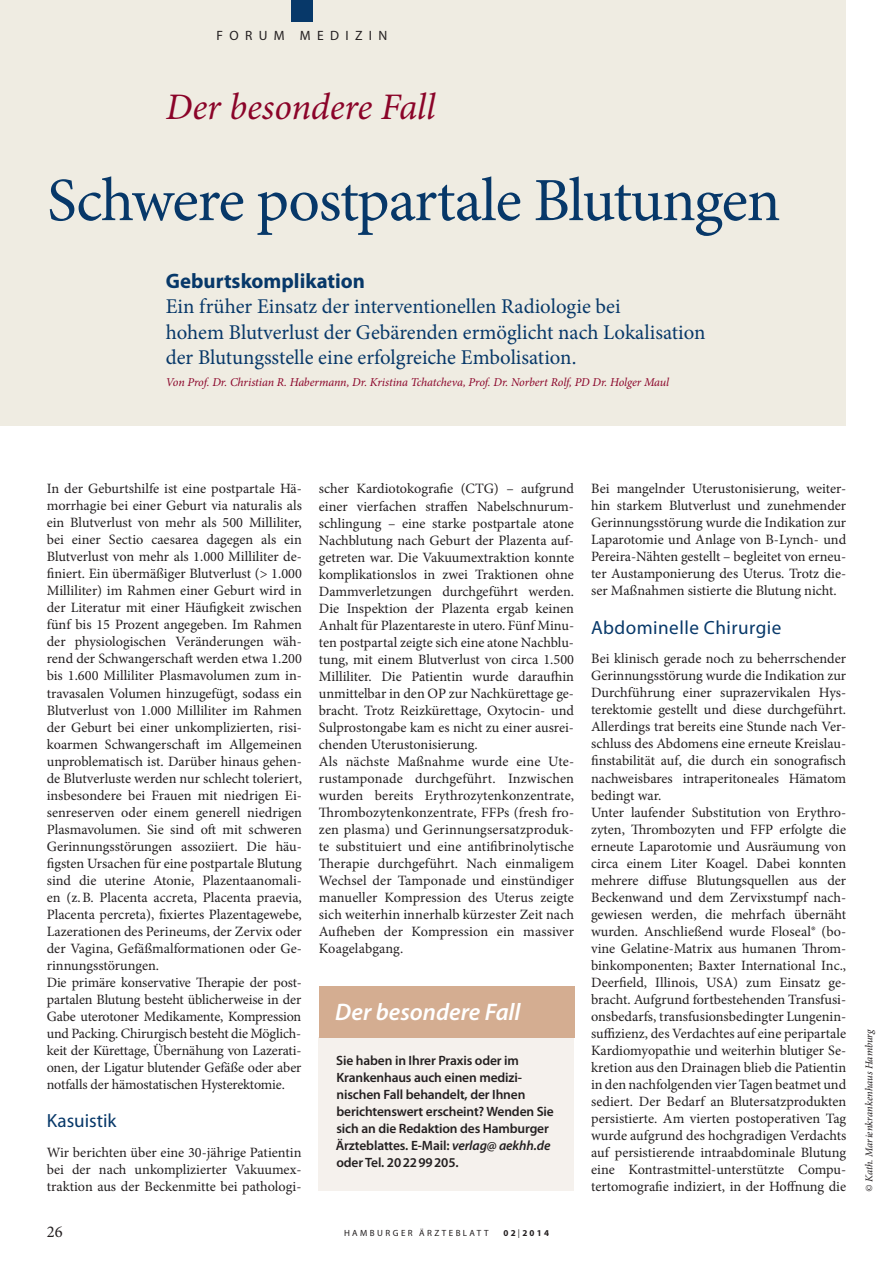
<style>
.page{position:relative;width:893px;height:1263px;background:#fff}
.page>*{position:absolute;margin:0;border:0;box-sizing:border-box;transform-origin:0 0}
.t1{font:61.5px "Minion Pro";letter-spacing:-.025em;color:#073869}
.t2{font:italic 37.5px "Minion Pro";letter-spacing:-.005em;color:#8b0429}
.t3{font:24px "Myriad Pro Semibold It OV QKNKFA";color:#fff}
.t4{font:21px/25.5px "Minion Pro";color:#073869}
.t5{font:21px "Myriad Pro Bold OV RJNKFA";color:#073869}
.t6{font:19.2px "Myriad Pro Regular OV TJNKFA";letter-spacing:.025em;color:#073869}
.t7{font:16.5px "Minion Pro";color:#231f20}
.t8{font:14.25px/17px "Minion Pro";color:#231f20}
.t9{font:13.5px/17px "Myriad Pro Semibold OV LKNKFA";letter-spacing:-.01em;color:#231f20}
.t10{font:13.5px "Myriad Pro Regular OV TJNKFA";letter-spacing:.47em;color:#231f20}
.t11{font:italic 12px "Minion Pro";letter-spacing:-.01em;color:#8b0429}
.t12{font:italic 10.5px "Minion Pro";color:#231f20}
.t13{font:9px "Myriad Pro Regular OV TJNKFA";letter-spacing:.27em;color:#231f20}
.t14{font:9px "Myriad Pro Bold OV RJNKFA";letter-spacing:.25em;color:#231f20}
.s1{font-family:"Myriad Pro Semibold It OV QKNKFA"}
.s2{font-family:"Myriad Pro Regular OV TJNKFA"}
</style>
<div class="page">
<div style="left:0;top:0;width:846px;height:425px;background:#efece2"></div>
<div style="left:318px;top:1037px;width:256px;height:154px;background:#f5f1ed"></div>
<div style="left:319px;top:986px;width:255px;height:51px;background:#d4ad91"></div>
<div style="left:291px;top:0;width:22px;height:21px;background:#073869"></div>
<p class="t10" style="left:217px;top:27px;width:172px">FORUM MEDIZIN</p>
<h2 class="t2" style="left:166px;top:84px;width:271px">Der besondere Fall</h2>
<h1 class="t1" style="left:47px;top:163px;width:735px">Schwere postpartale Blutungen</h1>
<h3 class="t5" style="left:166px;top:268px;width:201px">Geburtskomplikation</h3>
<h3 class="t4" style="left:166px;top:293px;width:541px">Ein früher Einsatz der interventionellen Radiologie bei<br>hohem Blutverlust der Gebärenden ermöglicht nach Lokalisation der Blutungsstelle eine erfolgreiche Embolisation.</h3>
<p class="t11" style="left:166px;top:375px;width:505px">Von Prof. Dr. Christian R. Habermann, Dr. Kristina Tchatcheva, Prof. Dr. Norbert Rolf, PD Dr. Holger Maul</p>
<p class="t8" style="left:47px;top:480px;width:257px">In der Geburtshilfe ist eine postpartale Hä&shy;morrhagie bei einer Geburt via naturalis als ein Blutverlust von mehr als 500 Milliliter, bei einer Sectio caesarea dagegen als ein Blutverlust von mehr als 1.000 Milliliter de&shy;finiert. Ein übermäßiger Blutverlust (&gt; 1.000<br>Milliliter) im Rahmen einer Geburt wird in der Literatur mit einer Häufigkeit zwischen fünf bis 15 Prozent angegeben. Im Rahmen der physiologischen Veränderungen wäh&shy;rend der Schwangerschaft werden etwa 1.200 bis 1.600 Milliliter Plasmavolumen zum in&shy;travasalen Volumen hinzugefügt, sodass ein Blutverlust von 1.000 Milliliter im Rahmen der Geburt bei einer unkomplizierten, risi&shy;koarmen Schwangerschaft im Allgemeinen unproblematisch ist. Darüber hinaus gehen&shy;de Blutverluste werden nur schlecht toleriert, insbesondere bei Frauen mit niedrigen Ei&shy;senreserven oder einem generell niedrigen Plasmavolumen. Sie sind oft mit schweren Gerinnungsstörungen assoziiert. Die häu&shy;figsten Ursachen für eine postpartale Blutung sind die uterine Atonie, Plazentaanomali&shy;en (z. B. Placenta accreta, Placenta praevia, Placenta percreta), fixiertes Plazentagewebe, Lazerationen des Perineums, der Zervix oder der Vagina, Gefäßmalformationen oder Ge&shy;rinnungsstörungen.<br>Die primäre konservative Therapie der post&shy;partalen Blutung besteht üblicherweise in der Gabe uterotoner Medikamente, Kompression und Packing. Chirurgisch besteht die Möglich&shy;keit der Kürettage, Übernähung von Lazerati&shy;onen, der Ligatur blutender Gefäße oder aber notfalls der hämostatischen Hysterektomie.</p>
<h3 class="t6" style="left:47px;top:1109px;width:71px">KASUISTIK</h3>
<p class="t8" style="left:47px;top:1143px;width:256px;text-align:justify">Wir berichten über eine 30-jährige Patientin bei der nach unkomplizierter Vakuumex&shy;traktion aus der Beckenmitte bei pathologi-</p>
<p class="t8" style="left:319px;top:480px;width:257px">scher Kardiotokografie (CTG) – aufgrund einer vierfachen straffen Nabelschnurum&shy;schlingung – eine starke postpartale atone Nachblutung nach Geburt der Plazenta auf&shy;getreten war. Die Vakuumextraktion konnte komplikationslos in zwei Traktionen ohne Dammverletzungen durchgeführt werden.<br>Die Inspektion der Plazenta ergab keinen Anhalt für Plazentareste in utero. Fünf Minu&shy;ten postpartal zeigte sich eine atone Nachblu&shy;tung, mit einem Blutverlust von circa 1.500<br>Milliliter. Die Patientin wurde daraufhin unmittelbar in den OP zur Nachkürettage ge&shy;bracht. Trotz Reizkürettage, Oxytocin- und Sulprostongabe kam es nicht zu einer ausrei&shy;chenden Uterustonisierung.<br>Als nächste Maßnahme wurde eine Ute&shy;rustamponade durchgeführt. Inzwischen wurden bereits Erythrozytenkonzentrate, Thrombozytenkonzentrate, FFPs (fresh fro&shy;zen plasma) und Gerinnungsersatzproduk&shy;te substituiert und eine antifibrinolytische Therapie durchgeführt. Nach einmaligem Wechsel der Tamponade und einstündiger manueller Kompression des Uterus zeigte sich weiterhin innerhalb kürzester Zeit nach Aufheben der Kompression ein massiver Koagelabgang.</p>
<h3 class="t3" style="left:335px;top:997px;width:187px">Der besondere Fall</h3>
<p class="t9" style="left:336px;top:1051px;width:220px">Sie haben in Ihrer Praxis oder im Krankenhaus auch einen medizi&shy;nischen Fall behandelt, der Ihnen berichtenswert erscheint? Wenden Sie sich an die Redaktion des Hamburger Ärzteblattes. E-Mail: <span class="s1">verlag@ aekhh.de </span>oder Tel. 20 22 99 205.</p>
<p class="t7" style="left:47px;top:1221px;width:17px">26</p>
<p class="t13" style="left:344px;top:1227px;width:146px">HAMBURGER ÄRZTEBLATT</p>
<p class="t14" style="left:503px;top:1227px;width:47px">02<span class="s2">|</span>2014</p>
<p class="t8" style="left:591px;top:480px;width:257px;text-align:justify">Bei mangelnder Uterustonisierung, weiter&shy;hin starkem Blutverlust und zunehmender Gerinnungsstörung wurde die Indikation zur Laparotomie und Anlage von B-Lynch- und Pereira-Nähten gestellt – begleitet von erneu&shy;ter Austamponierung des Uterus. Trotz die&shy;ser Maßnahmen sistierte die Blutung nicht.</p>
<h3 class="t6" style="left:591px;top:616px;width:192px">ABDOMINELLE CHIRURGIE</h3>
<p class="t8" style="left:591px;top:650px;width:257px">Bei klinisch gerade noch zu beherrschender Gerinnungsstörung wurde die Indikation zur Durchführung einer suprazervikalen Hys&shy;terektomie gestellt und diese durchgeführt.<br>Allerdings trat bereits eine Stunde nach Ver&shy;schluss des Abdomens eine erneute Kreislau&shy;finstabilität auf, die durch ein sonografisch nachweisbares intraperitoneales Hämatom bedingt war.<br>Unter laufender Substitution von Erythro&shy;zyten, Thrombozyten und FFP erfolgte die erneute Laparotomie und Ausräumung von circa einem Liter Koagel. Dabei konnten mehrere diffuse Blutungsquellen aus der Beckenwand und dem Zervixstumpf nach&shy;gewiesen werden, die mehrfach übernäht wurden. Anschließend wurde Floseal® (bo&shy;vine Gelatine-Matrix aus humanen Throm&shy;binkomponenten; Baxter International Inc., Deerfield, Illinois, USA) zum Einsatz ge&shy;bracht. Aufgrund fortbestehenden Transfusi&shy;onsbedarfs, transfusionsbedingter Lungenin&shy;suffizienz, des Verdachtes auf eine peripartale Kardiomyopathie und weiterhin blutiger Se&shy;kretion aus den Drainagen blieb die Patientin in den nachfolgenden vier Tagen beatmet und sediert. Der Bedarf an Blutersatzprodukten persistierte. Am vierten postoperativen Tag wurde aufgrund des hochgradigen Verdachts auf persistierende intraabdominale Blutung eine Kontrastmittel-unterstützte Compu&shy;tertomografie indiziert, in der Hoffnung die</p>
<p class="t12" style="left:863px;top:1192px;width:164px;rotate:-90deg">© Kath. Marienkrankenhaus Hamburg</p>
</div>
